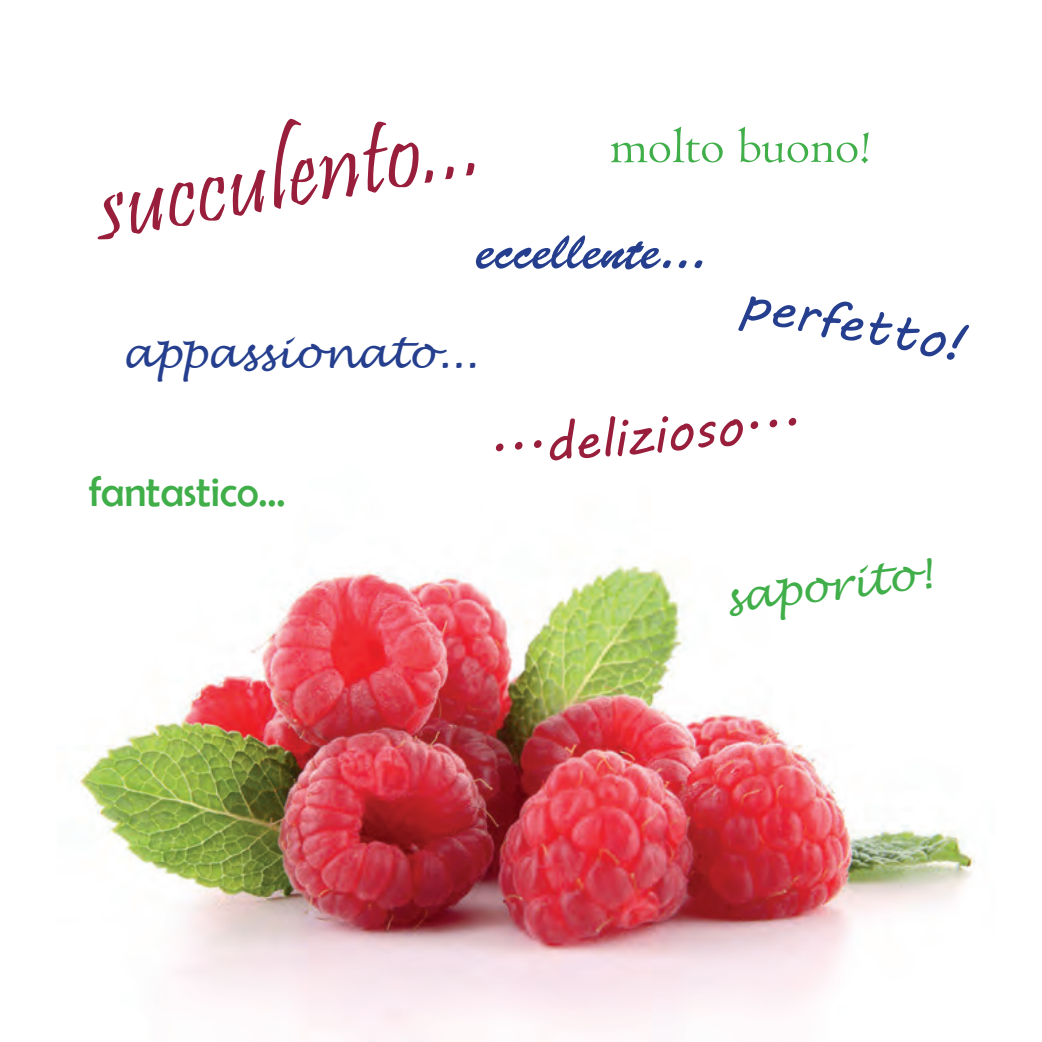
<style>
.page{position:relative;width:1042px;height:1042px;background:#fff}
.page>*{position:absolute;margin:0;border:0;box-sizing:border-box;transform-origin:0 0}
.t1{font:105px "Pristina";color:#981e3b}
.t2{font:52.5px "MV Boli";color:#981e3b}
.t3{font:52.5px "Brush Script Std";color:#253f8e}
.t4{font:52.5px "Centaur";color:#40ae49}
.t5{font:52.5px "MV Boli";color:#253f8e}
.t6{font:italic 42px "Lucida Handwriting";color:#253f8e}
.t7{font:42px "Berlin Sans FB";color:#40ae49}
.t8{font:italic 42px "Lucida Handwriting";color:#40ae49}
</style>
<div class="page">
<img style="left:80px;top:562px;width:896px;height:480px">
<h1 class="t1" style="left:88px;top:149px;width:391px;rotate:-10deg">succulento...</h1>
<p class="t4" style="left:610px;top:114px;width:261px">molto buono!</p>
<p class="t3" style="left:476px;top:222px;width:233px">eccellente...</p>
<p class="t6" style="left:122px;top:327px;width:357px">appassionato...</p>
<p class="t7" style="left:89px;top:468px;width:198px">fantastico...</p>
<p class="t5" style="left:748px;top:265px;width:228px;rotate:11deg">perfetto!</p>
<p class="t2" style="left:484px;top:412px;width:314px;rotate:-5deg">...delizioso...</p>
<p class="t8" style="left:721px;top:573px;width:211px;rotate:-7deg">saporito!</p>
</div>
